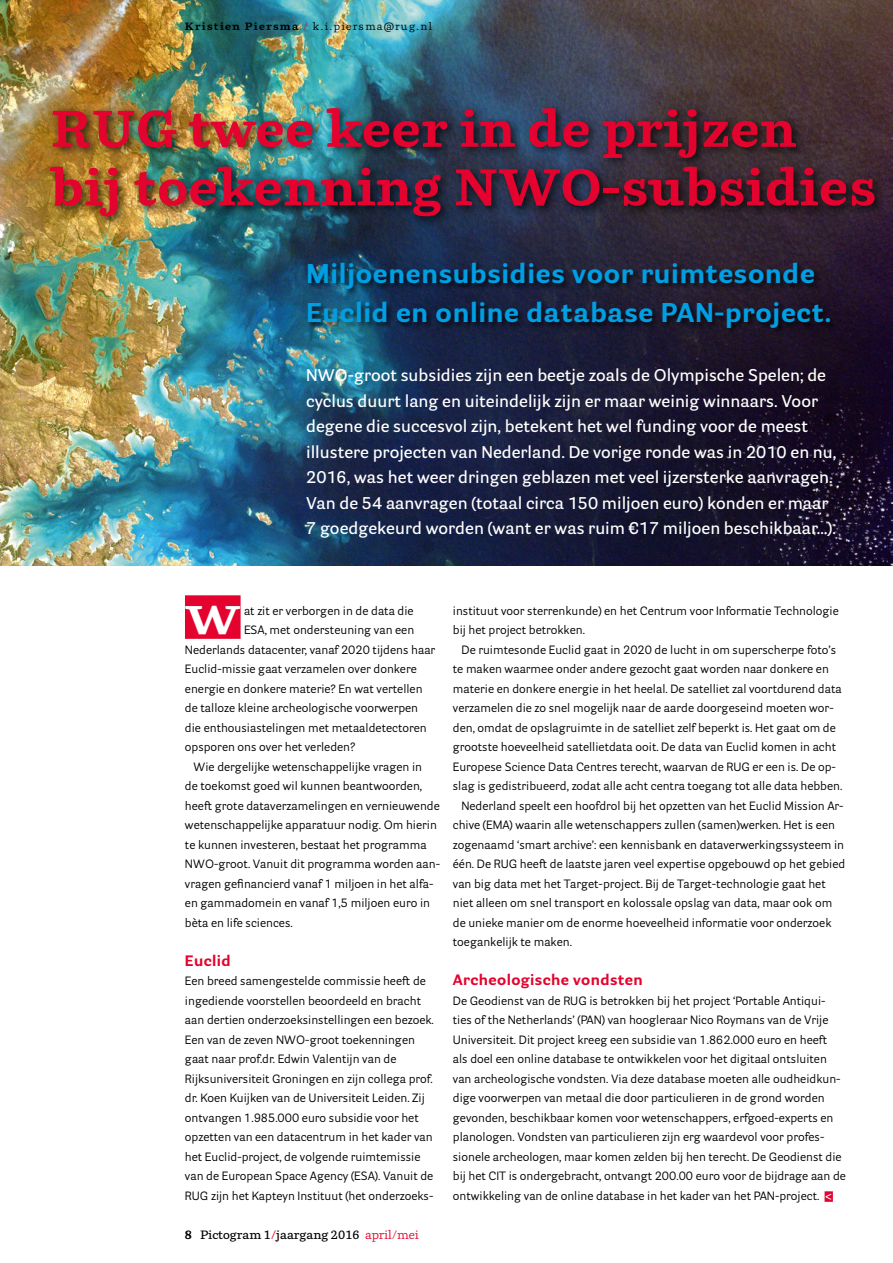
<style>
.page{position:relative;width:893px;height:1263px;background:#fff}
.page>*{position:absolute;margin:0;border:0;box-sizing:border-box;transform-origin:0 0}
.t1{font:700 51px/58.5px "Parry";letter-spacing:.01em;color:#e4032e}
.t2{font:700 39.75px "Parry";color:#fff;scale:1.15 1}
.t3{font:700 27px/39px "Parry Grotesque";letter-spacing:.025em;color:#009fe3}
.t4{font:600 16.5px/25.5px "Parry Grotesque";color:#fff}
.t5{font:700 15px "Parry Grotesque";letter-spacing:.025em;color:#e4032e}
.t6{font:12px/19.5px "Parry Grotesque";color:#000}
.t7{font:600 12px "Parry";color:#000}
.t8{font:10.5px "Parry";letter-spacing:.125em;color:#000}
.s1{font-weight:700}
.s2{color:#e4032e}
.s3{font-weight:400;color:#e4032e}
.s4{font-family:"Parry";font-weight:600;color:#fff}
</style>
<div class="page">
<img style="left:0;top:0;width:893px;height:566px">
<div style="left:45px;top:103px;width:840px;height:125px;background:#000;opacity:.75"></div>
<div style="left:185px;top:595px;width:56px;height:44px;background:#e4032e"></div>
<div style="left:825px;top:1191px;width:8px;height:11px;background:#e4032e"></div>
<div style="left:306px;top:262px;width:532px;height:74px;background:#000;opacity:.65"></div>
<p class="t8" style="left:185px;top:20px;width:249px"><span class="s1">Kristien Piersma</span> <span class="s2">/</span> k.i.piersma@rug.nl</p>
<h1 class="t1" style="left:51px;top:98px;width:827px">RUG twee keer in de prijzen bij toekenning NWO-subsidies</h1>
<h3 class="t3" style="left:306px;top:253px;width:527px">Miljoenensubsidies voor ruimtesonde<br>Euclid en online database PAN-project.</h3>
<p class="t4" style="left:306px;top:362px;width:532px">NWO-groot subsidies zijn een beetje zoals de Olympische Spelen; de cyclus duurt lang en uiteindelijk zijn er maar weinig winnaars. Voor degene die succesvol zijn, betekent het wel funding voor de meest illustere projecten van Nederland. De vorige ronde was in 2010 en nu, 2016, was het weer dringen geblazen met veel ijzersterke aanvragen.<br>Van de 54 aanvragen (totaal circa 150 miljoen euro) konden er maar 7 goedgekeurd worden (want er was ruim €17 miljoen beschikbaar…).</p>
<h2 class="t2" style="left:185px;top:595px;width:50px">W</h2>
<p class="t6" style="left:244px;top:600px;width:171px">at zit er verborgen in de data die</p>
<p class="t6" style="left:244px;top:620px;width:172px">ESA, met ondersteuning van een</p>
<p class="t6" style="left:185px;top:639px;width:252px">Nederlands datacenter, vanaf 2020 tijdens haar</p>
<p class="t6" style="left:185px;top:659px;width:233px">Euclid-missie gaat verzamelen over donkere</p>
<p class="t6" style="left:185px;top:678px;width:239px">energie en donkere materie? En wat vertellen</p>
<p class="t6" style="left:185px;top:698px;width:235px">de talloze kleine archeologische voorwerpen</p>
<p class="t6" style="left:185px;top:717px;width:243px">die enthousiastelingen met metaaldetectoren</p>
<p class="t6" style="left:185px;top:737px;width:172px">opsporen ons over het verleden?</p>
<p class="t6" style="left:193px;top:756px;width:230px">Wie dergelijke wetenschappelijke vragen in</p>
<p class="t6" style="left:185px;top:776px;width:239px">de toekomst goed wil kunnen beantwoorden,</p>
<p class="t6" style="left:185px;top:795px;width:256px">heeft grote dataverzamelingen en vernieuwende</p>
<p class="t6" style="left:185px;top:815px;width:253px">wetenschappelijke apparatuur nodig. Om hierin</p>
<p class="t6" style="left:185px;top:834px;width:243px">te kunnen investeren, bestaat het programma</p>
<p class="t6" style="left:185px;top:854px;width:257px">NWO-groot. Vanuit dit programma worden aan-</p>
<p class="t6" style="left:185px;top:873px;width:250px">vragen gefinancierd vanaf 1 miljoen in het alfa-</p>
<p class="t6" style="left:185px;top:893px;width:247px">en gammadomein en vanaf 1,5 miljoen euro in</p>
<p class="t6" style="left:185px;top:912px;width:109px">bèta en life sciences.</p>
<p class="t5" style="left:185px;top:951px;width:47px">Euclid</p>
<p class="t6" style="left:185px;top:971px;width:250px">Een breed samengestelde commissie heeft de ingediende voorstellen beoordeeld en bracht aan dertien onderzoeksinstellingen een bezoek.<br>Een van de zeven NWO-groot toekenningen gaat naar prof.dr. Edwin Valentijn van de Rijksuniversiteit Groningen en zijn collega prof. dr. Koen Kuijken van de Universiteit Leiden. Zij ontvangen 1.985.000 euro subsidie voor het opzetten van een datacentrum in het kader van het Euclid-project, de volgende ruimtemissie van de European Space Agency (ESA). Vanuit de RUG zijn het Kapteyn Instituut (het onderzoeks-</p>
<p class="t7" style="left:185px;top:1227px;width:235px"><span class="s1">8</span> Pictogram 1<span class="s2">/</span>jaargang 2016 <span class="s3">april/mei</span></p>
<p class="t6" style="left:453px;top:600px;width:387px">instituut voor sterrenkunde) en het Centrum voor Informatie Technologie bij het project betrokken.</p>
<p class="t6" style="left:461px;top:639px;width:376px">De ruimtesonde Euclid gaat in 2020 de lucht in om superscherpe foto’s</p>
<p class="t6" style="left:453px;top:659px;width:377px">te maken waarmee onder andere gezocht gaat worden naar donkere en</p>
<p class="t6" style="left:453px;top:678px;width:390px">materie en donkere energie in het heelal. De satelliet zal voortdurend data</p>
<p class="t6" style="left:453px;top:698px;width:382px">verzamelen die zo snel mogelijk naar de aarde doorgeseind moeten wor-</p>
<p class="t6" style="left:453px;top:717px;width:384px">den, omdat de opslagruimte in de satelliet zelf beperkt is. Het gaat om de</p>
<p class="t6" style="left:453px;top:737px;width:385px">grootste hoeveelheid satellietdata ooit. De data van Euclid komen in acht</p>
<p class="t6" style="left:453px;top:756px;width:385px">Europese Science Data Centres terecht, waarvan de RUG er een is. De op-</p>
<p class="t6" style="left:453px;top:776px;width:391px">slag is gedistribueerd, zodat alle acht centra toegang tot alle data hebben.</p>
<p class="t6" style="left:461px;top:795px;width:384px">Nederland speelt een hoofdrol bij het opzetten van het Euclid Mission Ar-</p>
<p class="t6" style="left:453px;top:815px;width:384px">chive (EMA) waarin alle wetenschappers zullen (samen)werken. Het is een</p>
<p class="t6" style="left:453px;top:834px;width:393px">zogenaamd ‘smart archive’: een kennisbank en dataverwerkingssysteem in</p>
<p class="t6" style="left:453px;top:854px;width:394px">één. De RUG heeft de laatste jaren veel expertise opgebouwd op het gebied</p>
<p class="t6" style="left:453px;top:873px;width:374px">van big data met het Target-project. Bij de Target-technologie gaat het</p>
<p class="t6" style="left:453px;top:893px;width:381px">niet alleen om snel transport en kolossale opslag van data, maar ook om</p>
<p class="t6" style="left:453px;top:912px;width:380px">de unieke manier om de enorme hoeveelheid informatie voor onderzoek</p>
<p class="t6" style="left:453px;top:932px;width:121px">toegankelijk te maken.</p>
<p class="t5" style="left:453px;top:970px;width:192px">Archeologische vondsten</p>
<p class="t6" style="left:453px;top:990px;width:395px">De Geodienst van de RUG is betrokken bij het project ‘Portable Antiqui&shy;ties of the Netherlands’ (PAN) van hoogleraar Nico Roymans van de Vrije Universiteit. Dit project kreeg een subsidie van 1.862.000 euro en heeft<br>als doel een online database te ontwikkelen voor het digitaal ontsluiten van archeologische vondsten. Via deze database moeten alle oudheidkun&shy;dige voorwerpen van metaal die door particulieren in de grond worden gevonden, beschikbaar komen voor wetenschappers, erfgoed-experts en planologen. Vondsten van particulieren zijn erg waardevol voor profes&shy;sionele archeologen, maar komen zelden bij hen terecht. De Geodienst die bij het CIT is ondergebracht, ontvangt 200.00 euro voor de bijdrage aan de ontwikkeling van de online database in het kader van het PAN-project. <span class="s4">&lt;</span></p>
</div>
